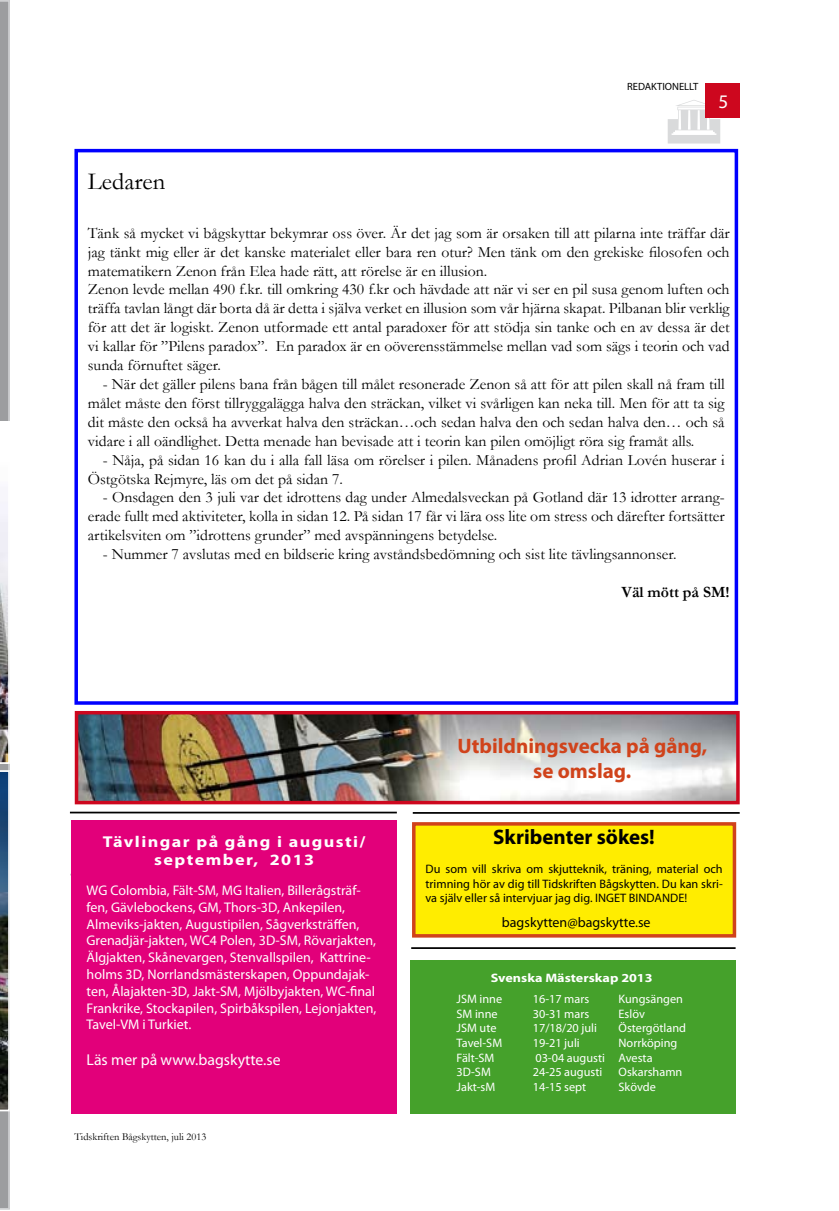
<style>
.page{position:relative;width:839px;height:1211px;background:#fff}
.page>*{position:absolute;margin:0;border:0;box-sizing:border-box;transform-origin:0 0}
.t1{font:24.5px "Garamond";color:#000}
.t2{font:700 21px/25.2px "Myriad Pro";color:#d0431b;text-align:center}
.t3{font:700 21px "Myriad Pro";color:#000}
.t4{font:19.25px "Myriad Pro";color:#fff}
.t5{font:15.75px/18.9px "Garamond";color:#000}
.t6{font:700 15.75px/18.9px "Myriad Pro";letter-spacing:.08em;color:#fff;text-align:center;scale:1.15 1}
.t7{font:15.75px "Myriad Pro";color:#fff}
.t8{font:700 15.75px "Garamond";color:#000}
.t9{font:14px/16.8px "Myriad Pro";color:#fff}
.t10{font:14px "Myriad Pro";color:#000}
.t11{font:12.25px "Myriad Pro";color:#fff}
.t12{font:12.25px/14.7px "Myriad Pro";color:#000;text-align:justify}
.t13{font:700 12.25px "Myriad Pro";color:#fff;scale:1.15 1}
.t14{font:10.5px "Garamond";color:#000}
.t15{font:10.5px "Myriad Pro";color:#000}
</style>
<div class="page">
<div style="left:704px;top:83px;width:35px;height:35px;background:#cd071e"></div>
<hr style="left:71px;top:873px;width:291px;height:2px;background:#000">
<hr style="left:411px;top:947px;width:324px;height:2px;background:#000">
<div style="left:72px;top:820px;width:325px;height:293px;background:#e2007a"></div>
<div style="left:410px;top:959px;width:325px;height:154px;background:#45a12b"></div>
<div style="left:413px;top:823px;width:321px;height:112px;background:#ffed00"></div>
<div style="left:412px;top:822px;width:324px;height:115px;border:4px solid #d0431b"></div>
<hr style="left:70px;top:811px;width:327px;height:2px;background:#000">
<hr style="left:412px;top:812px;width:327px;height:1px;background:#000">
<div style="left:74px;top:149px;width:664px;height:555px;border:4px solid #00f"></div>
<svg style="left:0;top:0;width:10px;height:1209px;background:#989ca1"></svg>
<img style="left:80px;top:716px;width:654px;height:83px">
<div style="left:75px;top:711px;width:664px;height:93px;border:4px solid #cd071e"></div>
<svg style="left:704px;top:99px;width:1px;height:19px"></svg>
<p class="t15" style="left:627px;top:80px;width:73px">REDAKTIONELLT</p>
<p class="t4" style="left:718px;top:89px;width:11px">5</p>
<h1 class="t1" style="left:88px;top:164px;width:79px">Ledaren</h1>
<p class="t5" style="left:88px;top:223px;width:643px">Tänk så mycket vi bågskyttar bekymrar oss över. Är det jag som är orsaken till att pilarna inte träffar där jag tänkt mig eller är det kanske materialet eller bara ren otur? Men tänk om den grekiske filosofen och matematikern Zenon från Elea hade rätt, att rörelse är en illusion.<br>Zenon levde mellan 490 f.kr. till omkring 430 f.kr och hävdade att när vi ser en pil susa genom luften och träffa tavlan långt där borta då är detta i själva verket en illusion som vår hjärna skapat. Pilbanan blir verklig för att det är logiskt. Zenon utformade ett antal paradoxer för att stödja sin tanke och en av dessa är det vi kallar för ”Pilens paradox”. En paradox är en oöverensstämmelse mellan vad som sägs i teorin och vad sunda förnuftet säger.</p>
<p class="t5" style="left:88px;top:374px;width:638px;text-align:justify;text-indent:15px">- När det gäller pilens bana från bågen till målet resonerade Zenon så att för att pilen skall nå fram till målet måste den först tillryggalägga halva den sträckan, vilket vi svårligen kan neka till. Men för att ta sig dit måste den också ha avverkat halva den sträckan…och sedan halva den och sedan halva den… och så vidare i all oändlighet. Detta menade han bevisade att i teorin kan pilen omöjligt röra sig framåt alls.</p>
<p class="t5" style="left:88px;top:450px;width:638px;text-indent:15px">- Nåja, på sidan 16 kan du i alla fall läsa om rörelser i pilen. Månadens profil Adrian Lovén huserar i<br>Östgötska Rejmyre, läs om det på sidan 7.</p>
<p class="t5" style="left:88px;top:487px;width:638px;text-align:justify;text-indent:15px">- Onsdagen den 3 juli var det idrottens dag under Almedalsveckan på Gotland där 13 idrotter arrang&shy;erade fullt med aktiviteter, kolla in sidan 12. På sidan 17 får vi lära oss lite om stress och därefter fortsätter artikelsviten om ”idrottens grunder” med avspänningens betydelse.</p>
<p class="t5" style="left:103px;top:544px;width:575px">- Nummer 7 avslutas med en bildserie kring avståndsbedömning och sist lite tävlingsannonser.</p>
<p class="t8" style="left:621px;top:581px;width:110px">Väl mött på SM!</p>
<p class="t6" style="left:103px;top:831px;width:230px">Tävlingar på gång i augusti/ september, 2013</p>
<p class="t9" style="left:87px;top:881px;width:291px">WG Colombia, Fält-SM, MG Italien, Billerågsträf&shy;fen, Gävlebockens, GM, Thors-3D, Ankepilen, Almeviks-jakten, Augustipilen, Sågverksträffen, Grenadjär-jakten, WC4 Polen, 3D-SM, Rövarjakten, Älgjakten, Skånevargen, Stenvallspilen, Kattrine&shy;holms 3D, Norrlandsmästerskapen, Oppundajak&shy;ten, Ålajakten-3D, Jakt-SM, Mjölbyjakten, WC-final Frankrike, Stockapilen, Spirbåkspilen, Lejonjakten, Tavel-VM i Turkiet.</p>
<p class="t7" style="left:87px;top:1050px;width:195px">Läs mer på www.bagskytte.se</p>
<p class="t14" style="left:74px;top:1129px;width:133px">Tidskriften Bågskytten, juli 2013</p>
<h2 class="t2" style="left:457px;top:732px;width:251px">Utbildningsvecka på gång, se omslag.</h2>
<h2 class="t3" style="left:493px;top:822px;width:163px">Skribenter sökes!</h2>
<p class="t12" style="left:425px;top:861px;width:299px">Du som vill skriva om skjutteknik, träning, material och trimning hör av dig till Tidskriften Bågskytten. Du kan skri&shy;va själv eller så intervjuar jag dig. INGET BINDANDE!</p>
<p class="t10" style="left:502px;top:913px;width:150px">bagskytten@bagskytte.se</p>
<p class="t13" style="left:490px;top:969px;width:142px">Svenska Mästerskap 2013</p>
<p class="t11" style="left:456px;top:991px;width:47px">JSM inne</p>
<p class="t11" style="left:532px;top:991px;width:58px">16-17 mars</p>
<p class="t11" style="left:618px;top:991px;width:66px">Kungsängen</p>
<p class="t11" style="left:456px;top:1005px;width:43px">SM inne</p>
<p class="t11" style="left:532px;top:1005px;width:58px">30-31 mars</p>
<p class="t11" style="left:618px;top:1005px;width:28px">Eslöv</p>
<p class="t11" style="left:456px;top:1020px;width:41px">JSM ute</p>
<p class="t11" style="left:532px;top:1020px;width:66px">17/18/20 juli</p>
<p class="t11" style="left:618px;top:1020px;width:69px">Östergötland</p>
<p class="t11" style="left:456px;top:1035px;width:47px">Tavel-SM</p>
<p class="t11" style="left:532px;top:1035px;width:48px">19-21 juli</p>
<p class="t11" style="left:618px;top:1035px;width:60px">Norrköping</p>
<p class="t11" style="left:456px;top:1050px;width:39px">Fält-SM</p>
<p class="t11" style="left:535px;top:1050px;width:119px">03-04 augusti Avesta</p>
<p class="t11" style="left:456px;top:1064px;width:36px">3D-SM</p>
<p class="t11" style="left:532px;top:1064px;width:71px">24-25 augusti</p>
<p class="t11" style="left:618px;top:1064px;width:65px">Oskarshamn</p>
<p class="t11" style="left:456px;top:1079px;width:40px">Jakt-sM</p>
<p class="t11" style="left:532px;top:1079px;width:55px">14-15 sept</p>
<p class="t11" style="left:618px;top:1079px;width:39px">Skövde</p>
</div>
